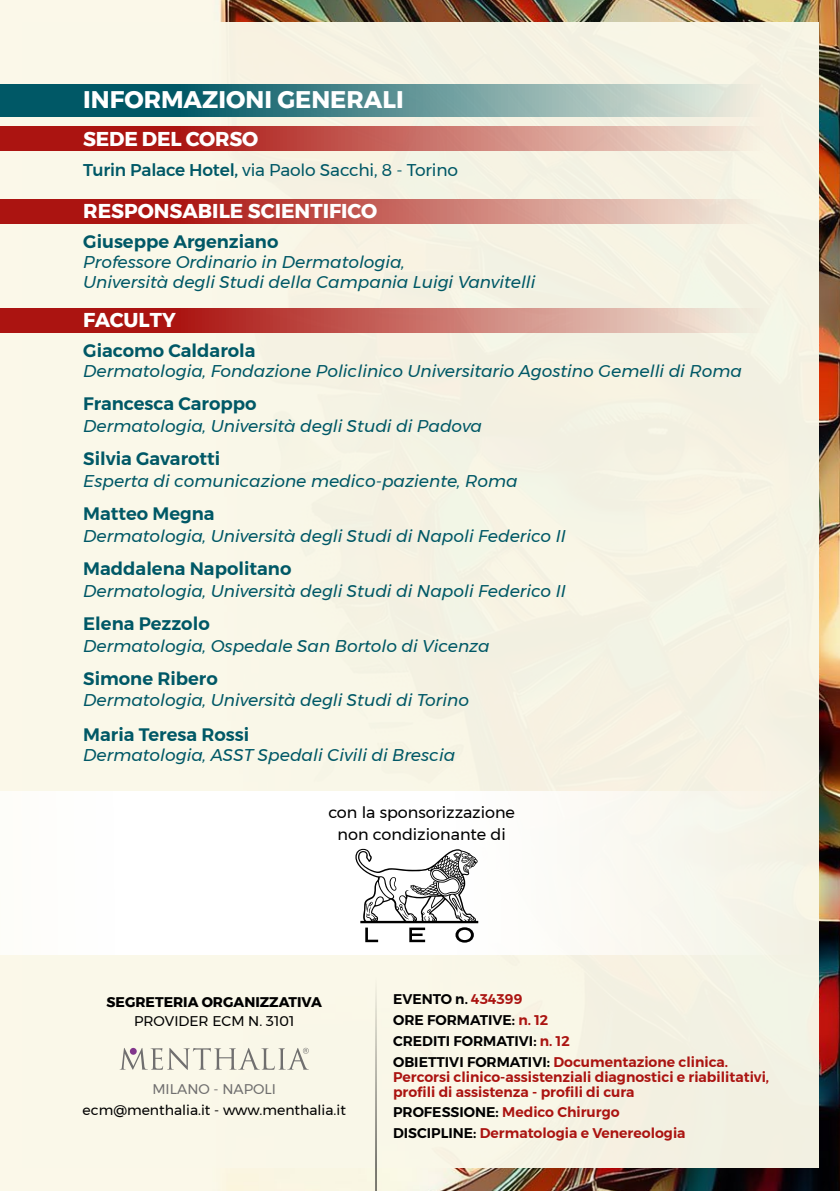
<style>
.page{position:relative;width:840px;height:1191px;background:#fff}
.page>*{position:absolute;margin:0;border:0;box-sizing:border-box;transform-origin:0 0}
.t1{font:700 24px "Montserrat";color:#fff}
.t2{font:700 20px "Montserrat";color:#fff}
.t3{font:600 18px "Montserrat";color:#005866}
.t4{font:italic 17px/20.4px "Montserrat";color:#005866}
.t5{font:17px "Montserrat";letter-spacing:-.01em;color:#005866}
.t6{font:16px/21.6px "Montserrat";color:#000;text-align:center}
.t7{font:600 14px/15px "Montserrat";color:#ab1411}
.t8{font:600 14px/20.6px "Montserrat";color:#000}
.t9{font:14px "Montserrat";color:#000}
.t10{font:700 14px "Montserrat";color:#000}
.t11{font:14px "Montserrat";color:#706f6f}
.s1{font-weight:500}
.s2{color:#ab1411}
.s3{color:#000}
</style>
<div class="page">
<img style="left:0;top:0;width:839px;height:1191px">
<div style="left:23px;top:23px;width:795px;height:1145px;background:#faf8e9"></div>
<div style="left:0;top:791px;width:816px;height:163px;background:linear-gradient(to right,#fff,#f7f6ed)"></div>
<svg style="left:355px;top:849px;width:123px;height:93px;background:#cbcbcb"></svg>
<svg style="left:119px;top:1047px;width:190px;height:23px"></svg>
<hr style="left:375px;top:977px;width:1px;height:214px;background:#000">
<svg style="left:0;top:84px;width:823px;height:32px;background:#68989a"></svg>
<svg style="left:0;top:127px;width:823px;height:24px;background:#c97169"></svg>
<svg style="left:0;top:199px;width:823px;height:24px;background:#ca726a"></svg>
<svg style="left:0;top:308px;width:823px;height:25px;background:#c9726a"></svg>
<h1 class="t1" style="left:83px;top:81px;width:322px">INFORMAZIONI GENERALI</h1>
<p class="t2" style="left:83px;top:123px;width:176px">SEDE DEL CORSO</p>
<p class="t5" style="left:83px;top:157px;width:376px"><span class="s1">Turin Palace Hotel,</span> via Paolo Sacchi, 8 - Torino</p>
<p class="t2" style="left:83px;top:195px;width:295px">RESPONSABILE SCIENTIFICO</p>
<p class="t3" style="left:83px;top:227px;width:196px">Giuseppe Argenziano</p>
<p class="t4" style="left:83px;top:251px;width:453px">Professore Ordinario in Dermatologia,<br>Università degli Studi della Campania Luigi Vanvitelli</p>
<p class="t2" style="left:83px;top:304px;width:94px">FACULTY</p>
<p class="t3" style="left:83px;top:336px;width:174px">Giacomo Caldarola</p>
<p class="t4" style="left:83px;top:361px;width:660px">Dermatologia, Fondazione Policlinico Universitario Agostino Gemelli di Roma</p>
<p class="t3" style="left:83px;top:390px;width:175px">Francesca Caroppo</p>
<p class="t4" style="left:83px;top:415px;width:400px">Dermatologia, Università degli Studi di Padova</p>
<p class="t3" style="left:83px;top:444px;width:138px">Silvia Gavarotti</p>
<p class="t4" style="left:83px;top:470px;width:435px">Esperta di comunicazione medico-paziente, Roma</p>
<p class="t3" style="left:83px;top:499px;width:133px">Matteo Megna</p>
<p class="t4" style="left:83px;top:525px;width:484px">Dermatologia, Università degli Studi di Napoli Federico II</p>
<p class="t3" style="left:83px;top:554px;width:209px">Maddalena Napolitano</p>
<p class="t4" style="left:83px;top:580px;width:484px">Dermatologia, Università degli Studi di Napoli Federico II</p>
<p class="t3" style="left:83px;top:609px;width:128px">Elena Pezzolo</p>
<p class="t4" style="left:83px;top:635px;width:407px">Dermatologia, Ospedale San Bortolo di Vicenza</p>
<p class="t3" style="left:83px;top:664px;width:136px">Simone Ribero</p>
<p class="t4" style="left:83px;top:690px;width:387px">Dermatologia, Università degli Studi di Torino</p>
<p class="t3" style="left:83px;top:720px;width:167px">Maria Teresa Rossi</p>
<p class="t4" style="left:83px;top:745px;width:373px">Dermatologia, ASST Spedali Civili di Brescia</p>
<p class="t6" style="left:328px;top:801px;width:188px">con la sponsorizzazione non condizionante di</p>
<p class="t10" style="left:106px;top:990px;width:217px">SEGRETERIA ORGANIZZATIVA</p>
<p class="t9" style="left:134px;top:1010px;width:162px">PROVIDER ECM N. 3101</p>
<p class="t11" style="left:152px;top:1078px;width:125px">MILANO - NAPOLI</p>
<p class="t9" style="left:83px;top:1099px;width:265px">ecm@menthalia.it - www.menthalia.it</p>
<p class="t8" style="left:393px;top:989px;width:336px">EVENTO n. <span class="s2">434399<br></span>ORE FORMATIVE: <span class="s2">n. 12<br></span>CREDITI FORMATIVI: <span class="s2">n. 12<br></span>OBIETTIVI FORMATIVI: <span class="s2">Documentazione clinica.</span></p>
<p class="t7" style="left:393px;top:1069px;width:377px">Percorsi clinico-assistenziali diagnostici e riabilitativi, profili di assistenza - profili di cura</p>
<p class="t7" style="left:393px;top:1101px;width:294px;line-height:20.6px"><span class="s3">PROFESSIONE:</span> Medico Chirurgo<br><span class="s3">DISCIPLINE:</span> Dermatologia e Venereologia</p>
</div>
